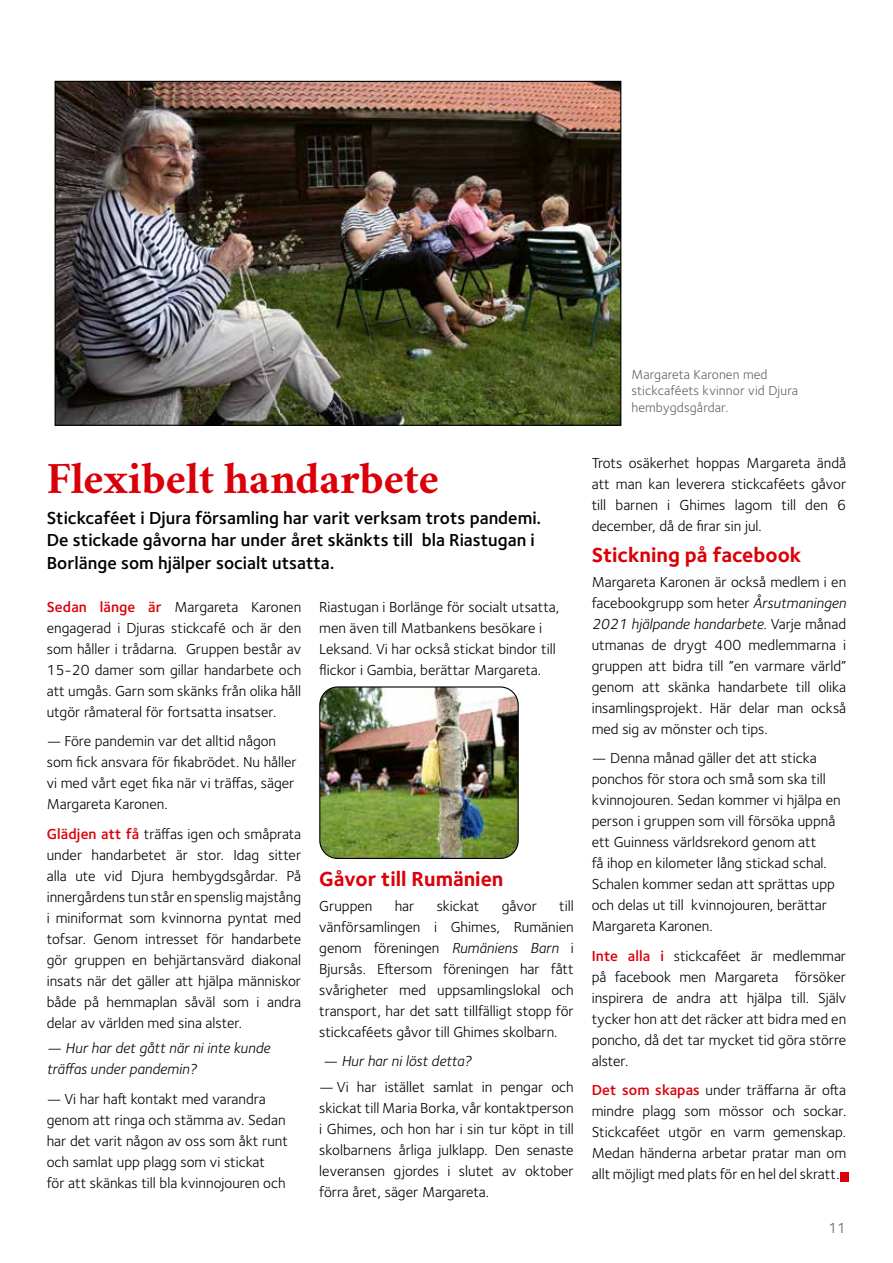
<style>
.page{position:relative;width:893px;height:1263px;background:#fff}
.page>*{position:absolute;margin:0;border:0;box-sizing:border-box;transform-origin:0 0}
.t1{font:700 45px "Crimson Svk 2.0";color:#da0009}
.t2{font:700 21px "Foundry Sterling OT3";color:#da0009}
.t3{font:600 18px/22.5px "Foundry Sterling OT3";color:#000}
.t4{font:15px/21px "Foundry Sterling OT3";color:#000;text-align:justify}
.t5{font:italic 15px/21px "Foundry Sterling OT3";color:#000}
.t6{font:15px "Foundry Sterling OT3";color:#626261}
.t7{font:13.5px/16.5px "Foundry Sterling OT3";letter-spacing:.01em;color:#626261}
.s1{font-weight:600;color:#da0009}
.s2{font-style:italic}
</style>
<div class="page">
<img style="left:57px;top:83px;width:562px;height:341px">
<img style="left:321px;top:688px;width:196px;height:170px">
<div style="left:319px;top:686px;width:200px;height:173px;border:1px solid #000;border-radius:18px"></div>
<div style="left:840px;top:1172px;width:8px;height:9px;background:#da0009"></div>
<h1 class="t1" style="left:47px;top:444px;width:394px">Flexibelt handarbete</h1>
<p class="t3" style="left:47px;top:505px;width:496px">Stickcaféet i Djura församling har varit verksam trots pandemi.<br>De stickade gåvorna har under året skänkts till bla Riastugan i<br>Borlänge som hjälper socialt utsatta.</p>
<p class="t4" style="left:47px;top:595px;width:256px"><span class="s1">Sedan länge är</span> Margareta Karonen engagerad i Djuras stickcafé och är den som håller i trådarna. Gruppen består av 15-20 damer som gillar handarbete och att umgås. Garn som skänks från olika håll utgör råmateral för fortsatta insatser.</p>
<p class="t4" style="left:47px;top:730px;width:252px;text-align:left">— Före pandemin var det alltid någon som fick ansvara för fikabrödet. Nu håller vi med vårt eget fika när vi träffas, säger Margareta Karonen.</p>
<p class="t4" style="left:47px;top:822px;width:256px"><span class="s1">Glädjen att få</span> träffas igen och småprata under handarbetet är stor. Idag sitter alla ute vid Djura hembygdsgårdar. På innergårdens tun står en spenslig majstång i miniformat som kvinnorna pyntat med tofsar. Genom intresset för handarbete gör gruppen en behjärtansvärd diakonal insats när det gäller att hjälpa människor både på hemmaplan såväl som i andra delar av världen med sina alster.</p>
<p class="t5" style="left:47px;top:1036px;width:225px">— Hur har det gått när ni inte kunde träffas under pandemin?</p>
<p class="t4" style="left:47px;top:1087px;width:243px;text-align:left">— Vi har haft kontakt med varandra genom att ringa och stämma av. Sedan har det varit någon av oss som åkt runt och samlat upp plagg som vi stickat<br>för att skänkas till bla kvinnojouren och</p>
<p class="t4" style="left:319px;top:595px;width:242px;text-align:left">Riastugan i Borlänge för socialt utsatta, men även till Matbankens besökare i Leksand. Vi har också stickat bindor till flickor i Gambia, berättar Margareta.</p>
<h2 class="t2" style="left:319px;top:862px;width:186px">Gåvor till Rumänien</h2>
<p class="t4" style="left:319px;top:894px;width:55px">Gruppen</p>
<p class="t4" style="left:395px;top:894px;width:21px">har</p>
<p class="t4" style="left:437px;top:894px;width:44px">skickat</p>
<p class="t4" style="left:502px;top:894px;width:37px">gåvor</p>
<p class="t4" style="left:319px;top:894px;width:256px;text-indent:240px">till vänförsamlingen i Ghimes, Rumänien genom föreningen <span class="s2">Rumäniens Barn</span> i Bjursås. Eftersom föreningen har fått svårigheter med uppsamlingslokal och transport, har det satt tillfälligt stopp för stickcaféets gåvor till Ghimes skolbarn.</p>
<p class="t5" style="left:323px;top:1050px;width:150px">— Hur har ni löst detta?</p>
<p class="t4" style="left:319px;top:1075px;width:256px">— Vi har istället samlat in pengar och skickat till Maria Borka, vår kontaktperson i Ghimes, och hon har i sin tur köpt in till skolbarnens årliga julklapp. Den senaste leveransen gjordes i slutet av oktober förra året, säger Margareta.</p>
<p class="t7" style="left:631px;top:365px;width:168px">Margareta Karonen med stickcaféets kvinnor vid Djura hembygdsgårdar.</p>
<p class="t4" style="left:592px;top:451px;width:256px">Trots osäkerhet hoppas Margareta ändå att man kan leverera stickcaféets gåvor till barnen i Ghimes lagom till den 6 december, då de firar sin jul.</p>
<h2 class="t2" style="left:592px;top:538px;width:211px">Stickning på facebook</h2>
<p class="t4" style="left:592px;top:570px;width:256px">Margareta Karonen är också medlem i en facebookgrupp som heter <span class="s2">Årsutmaningen 2021 hjälpande handarbete</span>. Varje månad utmanas de drygt 400 medlemmarna i gruppen att bidra till ”en varmare värld” genom att skänka handarbete till olika insamlingsprojekt. Här delar man också med sig av mönster och tips.</p>
<p class="t4" style="left:592px;top:747px;width:250px;text-align:left">— Denna månad gäller det att sticka ponchos för stora och små som ska till kvinnojouren. Sedan kommer vi hjälpa en person i gruppen som vill försöka uppnå ett Guinness världsrekord genom att<br>få ihop en kilometer lång stickad schal.<br>Schalen kommer sedan att sprättas upp och delas ut till kvinnojouren, berättar Margareta Karonen.</p>
<p class="t4" style="left:592px;top:944px;width:256px"><span class="s1">Inte alla i</span> stickcaféet är medlemmar på facebook men Margareta försöker inspirera de andra att hjälpa till. Själv tycker hon att det räcker att bidra med en poncho, då det tar mycket tid göra större alster.</p>
<p class="t4" style="left:592px;top:1079px;width:256px"><span class="s1">Det som skapas</span> under träffarna är ofta mindre plagg som mössor och sockar.<br>Stickcaféet utgör en varm gemenskap.<br>Medan händerna arbetar pratar man om allt möjligt med plats för en hel del skratt.</p>
<p class="t6" style="left:828px;top:1217px;width:19px">11</p>
</div>
